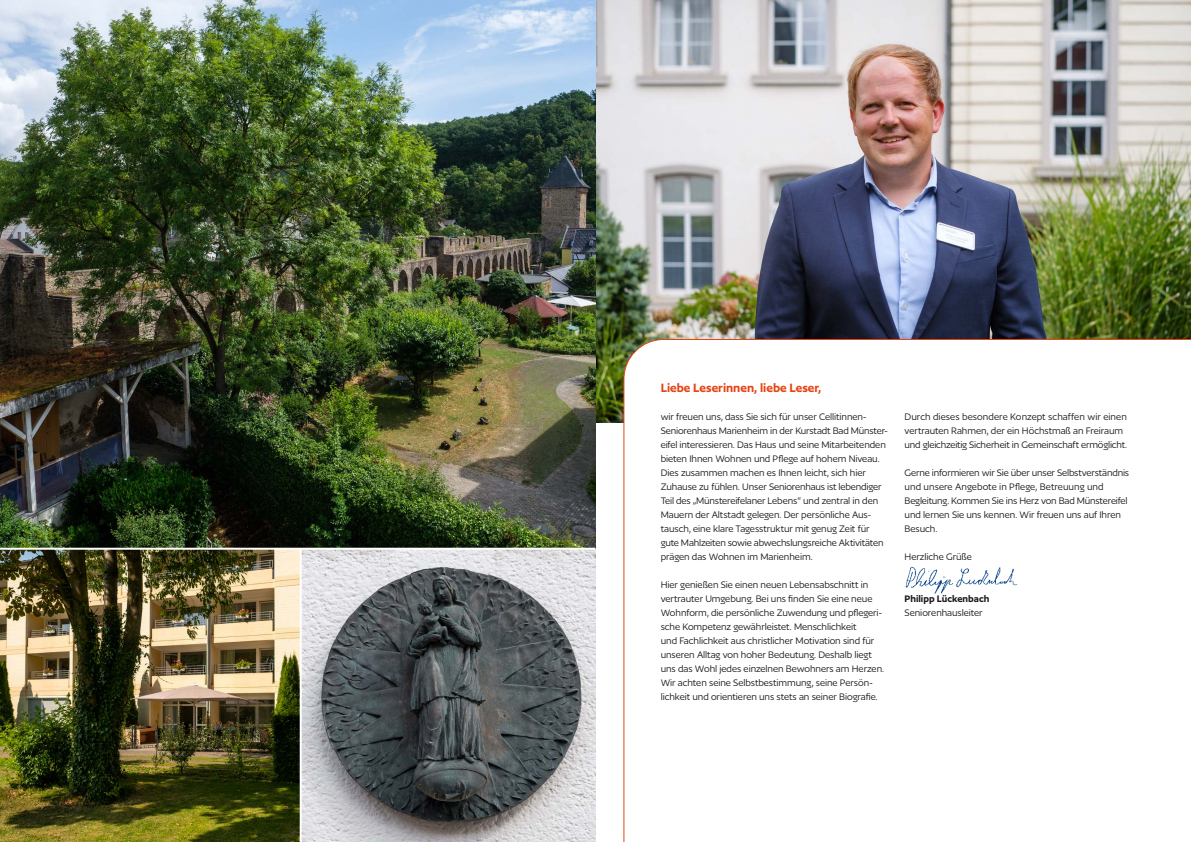
<style>
.page{position:relative;width:1191px;height:842px;background:#fff}
.page>*{position:absolute;margin:0;border:0;box-sizing:border-box;transform-origin:0 0}
.t1{font:600 14px "Author";color:#e64415}
.t2{font:11px/14px "Author";letter-spacing:-.01em;color:#1a171c}
.t3{font:600 11px "Author";color:#1a171c}
</style>
<div class="page">
<img style="left:595px;top:0;width:596px;height:422px">
<svg style="left:623px;top:338px;width:568px;height:504px"></svg>
<img style="left:0;top:0;width:595px;height:842px">
<img style="left:899px;top:563px;width:121px;height:30px">
<hr style="left:300px;top:548px;width:2px;height:294px;background:#fff">
<hr style="left:0;top:548px;width:595px;height:2px;background:#fff">
<p class="t1" style="left:660px;top:381px;width:162px">Liebe Leserinnen, liebe Leser,</p>
<p class="t2" style="left:660px;top:410px;width:228px">wir freuen uns, dass Sie sich für unser Cellitinnen-Seniorenhaus Marienheim in der Kurstadt Bad Münster&shy;eifel interessieren. Das Haus und seine Mitarbeitenden bieten Ihnen Wohnen und Pflege auf hohem Niveau.<br>Dies zusammen machen es Ihnen leicht, sich hier Zuhause zu fühlen. Unser Seniorenhaus ist lebendiger Teil des „Münstereifelaner Lebens“ und zentral in den Mauern der Altstadt gelegen. Der persönliche Aus&shy;tausch, eine klare Tagesstruktur mit genug Zeit für gute Mahlzeiten sowie abwechslungsreiche Aktivitäten prägen das Wohnen im Marienheim.</p>
<p class="t2" style="left:660px;top:578px;width:225px">Hier genießen Sie einen neuen Lebensabschnitt in vertrauter Umgebung. Bei uns finden Sie eine neue Wohnform, die persönliche Zuwendung und pflegeri&shy;sche Kompetenz gewährleistet. Menschlichkeit<br>und Fachlichkeit aus christlicher Motivation sind für unseren Alltag von hoher Bedeutung. Deshalb liegt uns das Wohl jedes einzelnen Bewohners am Herzen.<br>Wir achten seine Selbstbestimmung, seine Persön&shy;lichkeit und orientieren uns stets an seiner Biografie.</p>
<p class="t2" style="left:904px;top:410px;width:224px">Durch dieses besondere Konzept schaffen wir einen vertrauten Rahmen, der ein Höchstmaß an Freiraum und gleichzeitig Sicherheit in Gemeinschaft ermöglicht.</p>
<p class="t2" style="left:904px;top:466px;width:226px">Gerne informieren wir Sie über unser Selbstverständnis und unsere Angebote in Pflege, Betreuung und Begleitung. Kommen Sie ins Herz von Bad Münstereifel und lernen Sie uns kennen. Wir freuen uns auf Ihren Besuch.</p>
<p class="t2" style="left:904px;top:550px;width:69px">Herzliche Grüße</p>
<p class="t3" style="left:904px;top:593px;width:86px">Philipp Lückenbach</p>
<p class="t2" style="left:904px;top:606px;width:80px">Seniorenhausleiter</p>
</div>
